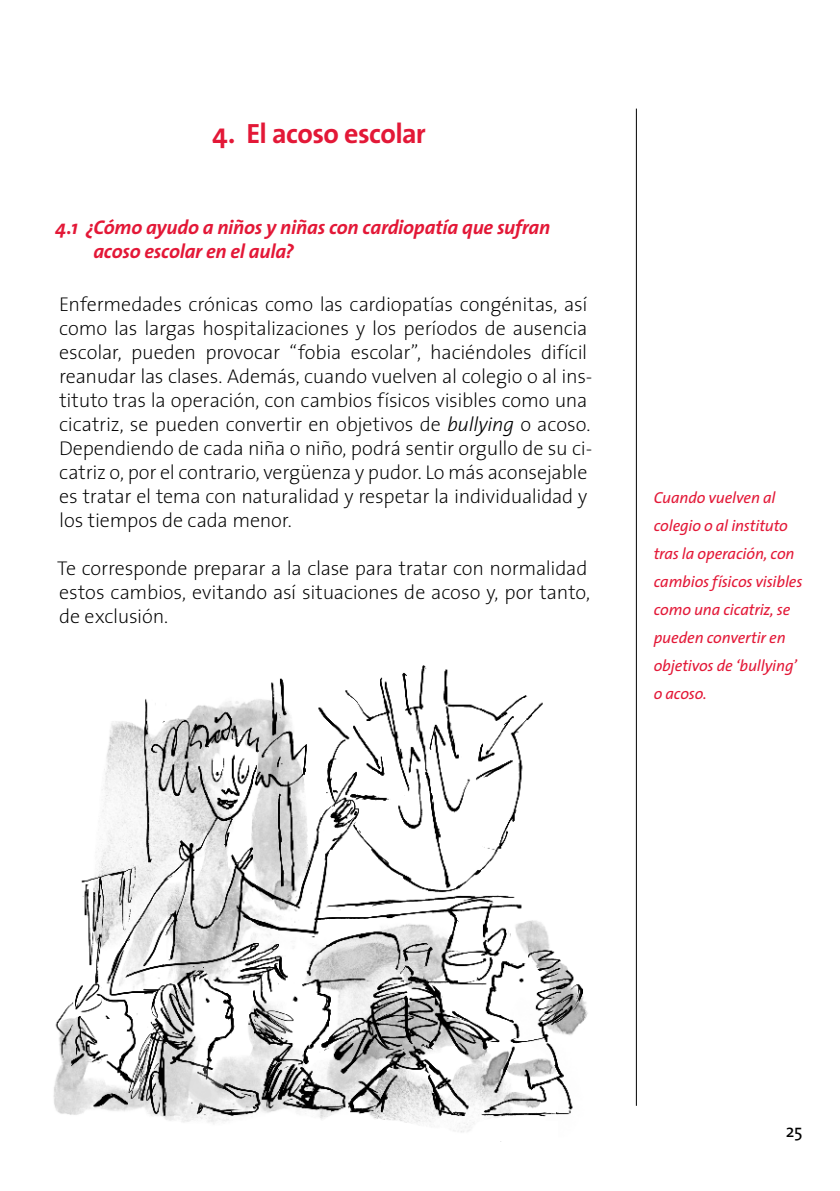
<style>
.page{position:relative;width:840px;height:1191px;background:#fff}
.page>*{position:absolute;margin:0;border:0;box-sizing:border-box;transform-origin:0 0}
.t1{font:28px "The Sans 7 Bold Plain";letter-spacing:-.025em;color:#e31837}
.t2{font:200 20px/24px "The Sans 2";letter-spacing:-.01em;color:#000}
.t3{font:italic 700 20px/24px "The Sans 7";letter-spacing:-.01em;color:#e31837}
.t4{font:18px "The Sans 5";color:#000}
.t5{font:italic 16px/28px "The Sans 5";letter-spacing:-.01em;color:#e31837}
.s1{font-family:"The Sans 3";font-weight:300;font-style:italic}
</style>
<div class="page">
<img style="left:53px;top:665px;width:535px;height:477px">
<hr style="left:635px;top:109px;width:1px;height:996px;background:#000">
<h1 class="t1" style="left:212px;top:110px;width:215px">4. El acoso escolar</h1>
<p class="t3" style="left:93px;top:215px;width:458px;text-indent:-38px">4.1 ¿Cómo ayudo a niños y niñas con cardiopatía que sufran acoso escolar en el aula?</p>
<p class="t2" style="left:59px;top:291px;width:534px">Enfermedades crónicas como las cardiopatías congénitas, así como las largas hospitalizaciones y los períodos de ausencia escolar, pueden provocar “fobia escolar”, haciéndoles difícil reanudar las clases. Además, cuando vuelven al colegio o al ins&shy;tituto tras la operación, con cambios físicos visibles como una cicatriz, se pueden convertir en objetivos de <span class="s1">bullying</span> o acoso.<br>Dependiendo de cada niña o niño, podrá sentir orgullo de su ci&shy;catriz o, por el contrario, vergüenza y pudor. Lo más aconsejable es tratar el tema con naturalidad y respetar la individualidad y los tiempos de cada menor.</p>
<p class="t2" style="left:57px;top:555px;width:534px">Te corresponde preparar a la clase para tratar con normalidad estos cambios, evitando así situaciones de acoso y, por tanto, de exclusión.</p>
<p class="t5" style="left:653px;top:483px;width:150px">Cuando vuelven al colegio o al instituto tras la operación, con cambios físicos visibles como una cicatriz, se pueden convertir en objetivos de ‘bullying’ o acoso.</p>
<p class="t4" style="left:785px;top:1116px;width:18px">25</p>
</div>
